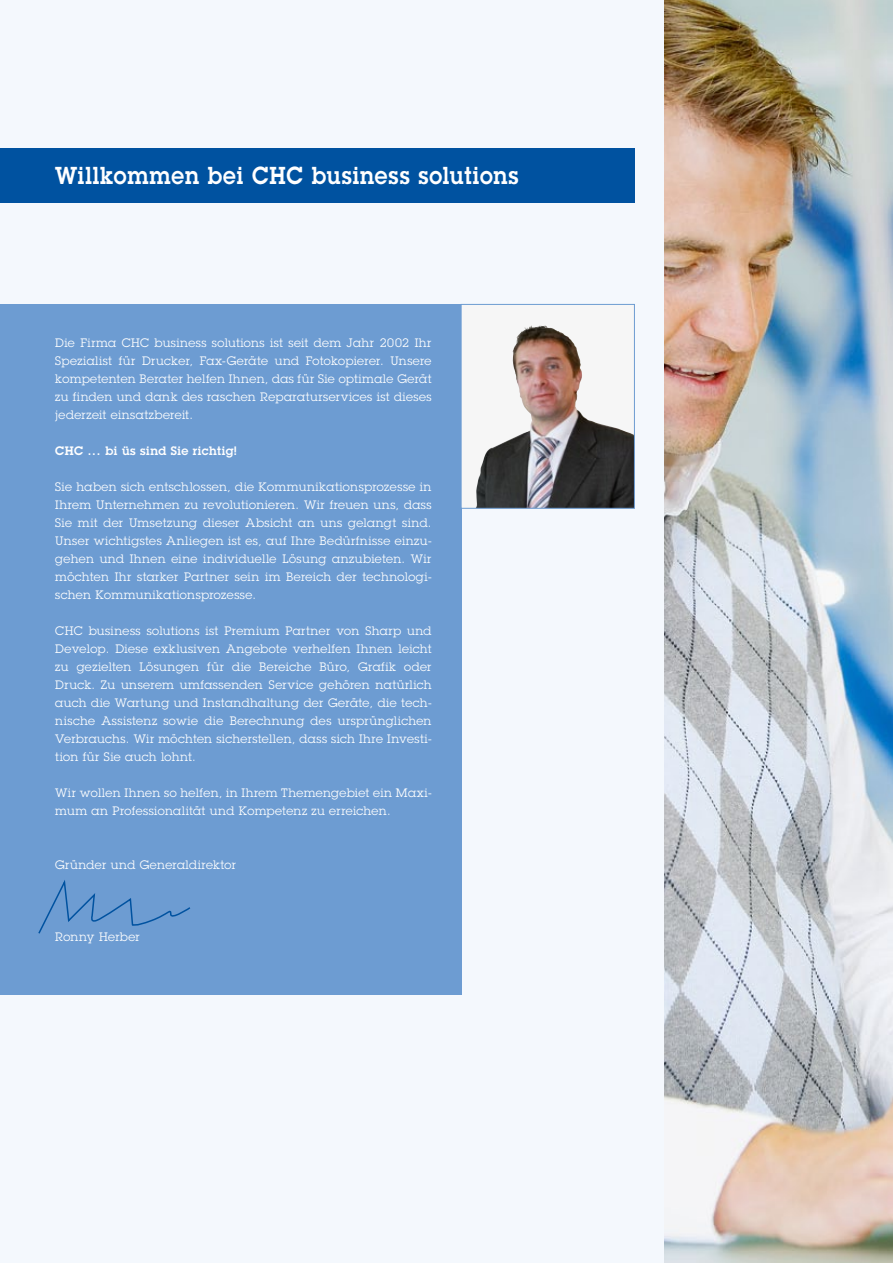
<style>
.page{position:relative;width:893px;height:1263px;background:#fff}
.page>*{position:absolute;margin:0;border:0;box-sizing:border-box;transform-origin:0 0}
.t1{font:600 24px "Lubalin Graph Std";letter-spacing:.04em;color:#fff;scale:.91 1}
.t2{font:12px/18px "Lubalin Graph Std";letter-spacing:.03em;color:#fff;text-align:justify}
.t3{font:600 12px "Lubalin Graph Std";letter-spacing:.04em;color:#fff}
</style>
<div class="page">
<div style="left:0;top:0;width:664px;height:1263px;background:#f4f8fd"></div>
<div style="left:0;top:304px;width:461px;height:690px;background:#6d9cd2"></div>
<img style="left:664px;top:0;width:229px;height:1263px">
<svg style="left:38px;top:880px;width:153px;height:54px"></svg>
<img style="left:476px;top:325px;width:157px;height:181px">
<img style="left:491px;top:325px;width:48px;height:123px">
<div style="left:461px;top:304px;width:174px;height:204px;border:1px solid #6d9cd2"></div>
<div style="left:0;top:148px;width:635px;height:54px;background:#0052a0"></div>
<h1 class="t1" style="left:55px;top:160px;width:511px">Willkommen bei CHC business solutions</h1>
<p class="t2" style="left:55px;top:333px;width:378px">Die Firma CHC business solutions ist seit dem Jahr 2002 Ihr Spezialist für Drucker, Fax-Geräte und Fotokopierer. Unsere kompetenten Berater helfen Ihnen, das für Sie optimale Gerät zu finden und dank des raschen Reparaturservices ist dieses jederzeit einsatzbereit.</p>
<p class="t3" style="left:55px;top:442px;width:183px">CHC ... bi üs sind Sie richtig!</p>
<p class="t2" style="left:55px;top:477px;width:378px">Sie haben sich entschlossen, die Kommunikationsprozesse in Ihrem Unternehmen zu revolutionieren. Wir freuen uns, dass Sie mit der Umsetzung dieser Absicht an uns gelangt sind.<br>Unser wichtigstes Anliegen ist es, auf Ihre Bedürfnisse einzu&shy;gehen und Ihnen eine individuelle Lösung anzubieten. Wir möchten Ihr starker Partner sein im Bereich der technologi&shy;schen Kommunikationsprozesse.</p>
<p class="t2" style="left:55px;top:621px;width:378px">CHC business solutions ist Premium Partner von Sharp und Develop. Diese exklusiven Angebote verhelfen Ihnen leicht zu gezielten Lösungen für die Bereiche Büro, Grafik oder Druck. Zu unserem umfassenden Service gehören natürlich auch die Wartung und Instandhaltung der Geräte, die tech&shy;nische Assistenz sowie die Berechnung des ursprünglichen Verbrauchs. Wir möchten sicherstellen, dass sich Ihre Investi&shy;tion für Sie auch lohnt.</p>
<p class="t2" style="left:55px;top:783px;width:378px">Wir wollen Ihnen so helfen, in Ihrem Themengebiet ein Maxi&shy;mum an Professionalität und Kompetenz zu erreichen.</p>
<p class="t2" style="left:55px;top:855px;width:182px">Gründer und Generaldirektor</p>
<p class="t2" style="left:55px;top:927px;width:86px">Ronny Herber</p>
</div>
